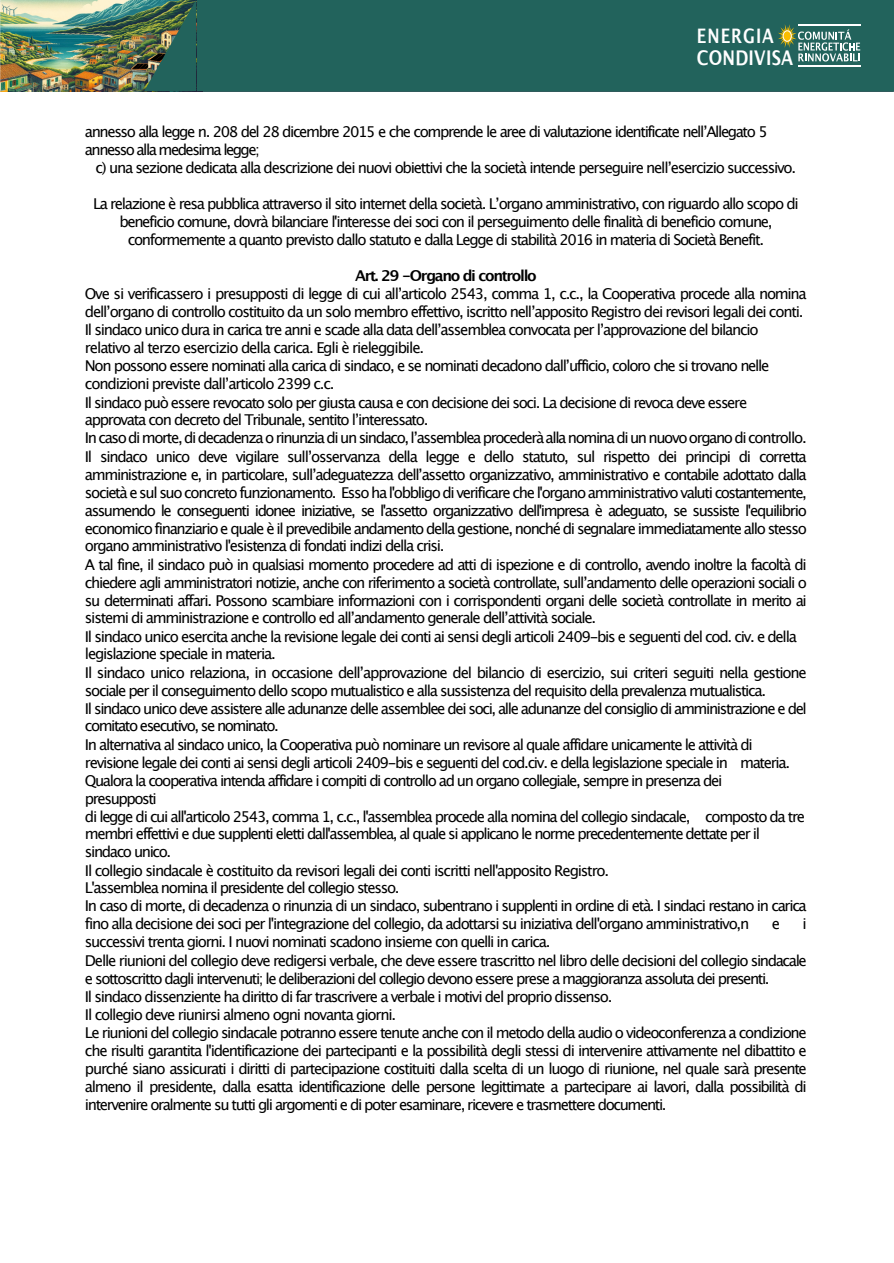
<style>
.page{position:relative;width:894px;height:1263px;background:#fff}
.page>*{position:absolute;margin:0;border:0;box-sizing:border-box;transform-origin:0 0}
.t1{font:700 20.25px "Lucida Grande";letter-spacing:.015em;color:#fff;scale:.81 1}
.t2{font:700 19.95px "Lucida Grande";letter-spacing:.06em;color:#fff;scale:.8 1}
.t3{font:15px/18px "Lucida Grande";letter-spacing:-.09em;color:#000}
.t4{font:700 15px "Lucida Grande";letter-spacing:-.09em;color:#000}
</style>
<div class="page">
<div style="left:164px;top:0;width:729px;height:91px;background:#22635c"></div>
<svg style="left:778px;top:24px;width:83px;height:38px"></svg>
<hr style="left:798px;top:24px;width:62px;height:2px;background:#fff">
<hr style="left:798px;top:65px;width:62px;height:2px;background:#fff">
<img style="left:0;top:0;width:144px;height:91px">
<img style="left:144px;top:0;width:53px;height:91px">
<h2 class="t2" style="left:704px;top:27px;width:98px">ENERGIA</h2>
<h1 class="t1" style="left:704px;top:49px;width:121px">CONDIVISA</h1>
<p class="t3" style="left:85px;top:124px;width:684px">annesso alla legge n. 208 del 28 dicembre 2015 e che comprende le aree di valutazione identificate nellʼAllegato 5 annesso alla medesima legge;</p>
<p class="t3" style="left:96px;top:160px;width:702px">c) una sezione dedicata alla descrizione dei nuovi obiettivi che la società intende perseguire nellʼesercizio successivo.</p>
<p class="t3" style="left:93px;top:196px;width:707px;text-align:center">La relazione è resa pubblica attraverso il sito internet della società. Lʼorgano amministrativo, con riguardo allo scopo di beneficio comune, dovrà bilanciare l'interesse dei soci con il perseguimento delle finalità di beneficio comune, conformemente a quanto previsto dallo statuto e dalla Legge di stabilità 2016 in materia di Società Benefit.</p>
<p class="t4" style="left:355px;top:269px;width:183px">Art. 29 -Organo di controllo</p>
<p class="t3" style="left:85px;top:286px;width:723px">Ove si verificassero i presupposti di legge di cui allʼarticolo 2543, comma 1, c.c., la Cooperativa procede alla nomina dellʼorgano di controllo costituito da un solo membro effettivo, iscritto nellʼapposito Registro dei revisori legali dei conti.<br>Il sindaco unico dura in carica tre anni e scade alla data dellʼassemblea convocata per lʼapprovazione del bilancio relativo al terzo esercizio della carica. Egli è rieleggibile.<br>Non possono essere nominati alla carica di sindaco, e se nominati decadono dallʼufficio, coloro che si trovano nelle condizioni previste dallʼarticolo 2399 c.c.<br>Il sindaco può essere revocato solo per giusta causa e con decisione dei soci. La decisione di revoca deve essere approvata con decreto del Tribunale, sentito lʼinteressato.<br>In caso di morte, di decadenza o rinunzia di un sindaco, lʼassemblea procederà alla nomina di un nuovo organo di controllo.<br>Il sindaco unico deve vigilare sullʼosservanza della legge e dello statuto, sul rispetto dei principi di corretta amministrazione e, in particolare, sullʼadeguatezza dellʼassetto organizzativo, amministrativo e contabile adottato dalla società e sul suo concreto funzionamento. Esso ha l'obbligo di verificare che l'organo amministrativo valuti costantemente, assumendo le conseguenti idonee iniziative, se l'assetto organizzativo dell'impresa è adeguato, se sussiste l'equilibrio economico finanziario e quale è il prevedibile andamento della gestione, nonché di segnalare immediatamente allo stesso organo amministrativo l'esistenza di fondati indizi della crisi.<br>A tal fine, il sindaco può in qualsiasi momento procedere ad atti di ispezione e di controllo, avendo inoltre la facoltà di chiedere agli amministratori notizie, anche con riferimento a società controllate, sullʼandamento delle operazioni sociali o su determinati affari. Possono scambiare informazioni con i corrispondenti organi delle società controllate in merito ai sistemi di amministrazione e controllo ed allʼandamento generale dellʼattività sociale.<br>Il sindaco unico esercita anche la revisione legale dei conti ai sensi degli articoli 2409-bis e seguenti del cod. civ. e della legislazione speciale in materia.<br>Il sindaco unico relaziona, in occasione dellʼapprovazione del bilancio di esercizio, sui criteri seguiti nella gestione sociale per il conseguimento dello scopo mutualistico e alla sussistenza del requisito della prevalenza mutualistica.<br>Il sindaco unico deve assistere alle adunanze delle assemblee dei soci, alle adunanze del consiglio di amministrazione e del comitato esecutivo, se nominato.<br>In alternativa al sindaco unico, la Cooperativa può nominare un revisore al quale affidare unicamente le attività di revisione legale dei conti ai sensi degli articoli 2409-bis e seguenti del cod.civ. e della legislazione speciale in materia.<br>Qualora la cooperativa intenda affidare i compiti di controllo ad un organo collegiale, sempre in presenza dei<br>presupposti<br>di legge di cui all'articolo 2543, comma 1, c.c., l'assemblea procede alla nomina del collegio sindacale, composto da tre membri effettivi e due supplenti eletti dall'assemblea, al quale si applicano le norme precedentemente dettate per il sindaco unico.<br>Il collegio sindacale è costituito da revisori legali dei conti iscritti nell'apposito Registro.<br>L'assemblea nomina il presidente del collegio stesso.<br>In caso di morte, di decadenza o rinunzia di un sindaco, subentrano i supplenti in ordine di età. I sindaci restano in carica fino alla decisione dei soci per l'integrazione del collegio, da adottarsi su iniziativa dell'organo amministrativo,n</p>
<p class="t3" style="left:772px;top:916px;width:10px">e</p>
<p class="t3" style="left:803px;top:916px;width:6px">i</p>
<p class="t3" style="left:85px;top:934px;width:723px">successivi trenta giorni. I nuovi nominati scadono insieme con quelli in carica.<br>Delle riunioni del collegio deve redigersi verbale, che deve essere trascritto nel libro delle decisioni del collegio sindacale e sottoscritto dagli intervenuti; le deliberazioni del collegio devono essere prese a maggioranza assoluta dei presenti.<br>Il sindaco dissenziente ha diritto di far trascrivere a verbale i motivi del proprio dissenso.<br>Il collegio deve riunirsi almeno ogni novanta giorni.<br>Le riunioni del collegio sindacale potranno essere tenute anche con il metodo della audio o videoconferenza a condizione che risulti garantita l'identificazione dei partecipanti e la possibilità degli stessi di intervenire attivamente nel dibattito e purché siano assicurati i diritti di partecipazione costituiti dalla scelta di un luogo di riunione, nel quale sarà presente almeno il presidente, dalla esatta identificazione delle persone legittimate a partecipare ai lavori, dalla possibilità di intervenire oralmente su tutti gli argomenti e di poter esaminare, ricevere e trasmettere documenti.</p>
</div>
